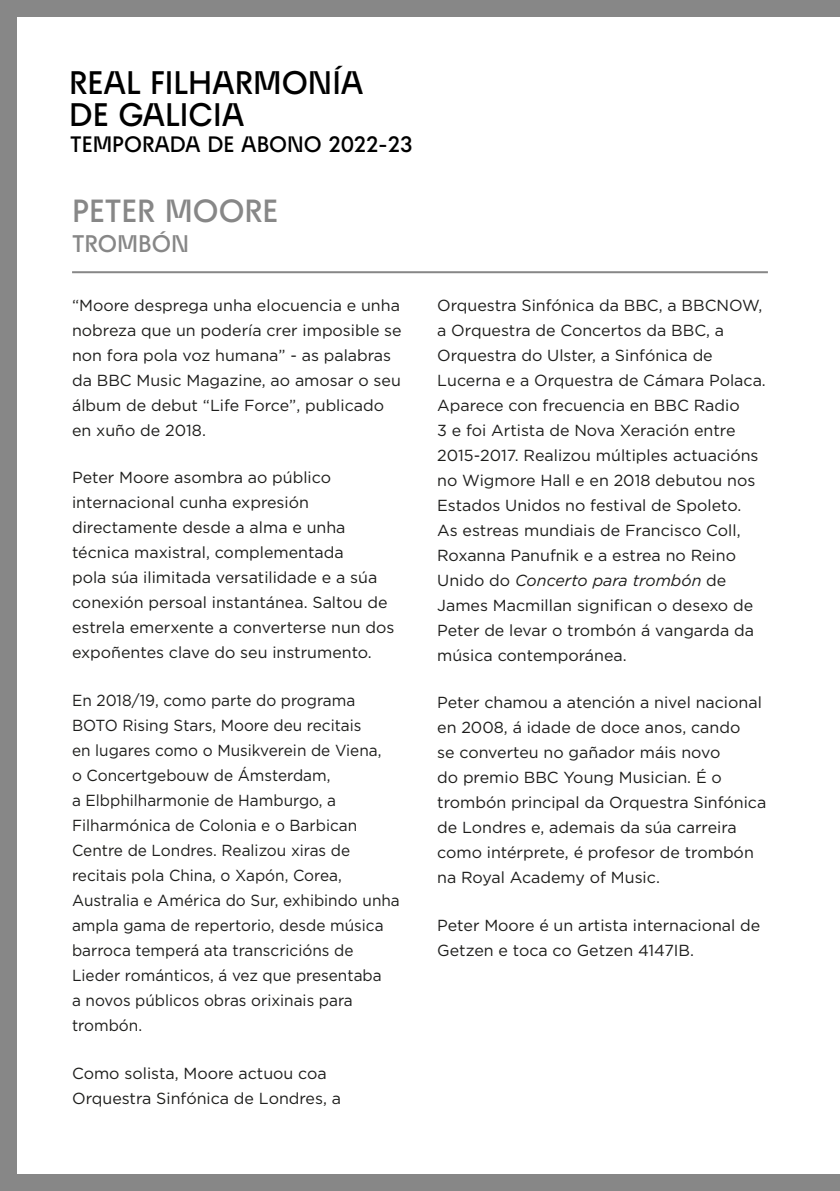
<style>
.page{position:relative;width:840px;height:1191px;background:#fff}
.page>*{position:absolute;margin:0;border:0;box-sizing:border-box;transform-origin:0 0}
.t1{font:600 32.6px/32px "Raptor V2 Premium";color:#000}
.t2{font:600 32px "Raptor V2 Premium";color:#878787}
.t3{font:600 24px "Raptor V2 Premium";color:#878787}
.t4{font:600 22.2px "Raptor V2 Premium";color:#000}
.t5{font:16px/25px "Gotham";color:#1d1d1b}
.t6{font:16px/25px "Gotham";color:#1d1d1b;scale:.96 1}
.s1{font-style:italic}
</style>
<div class="page">
<div style="left:0;top:0;width:839px;height:1191px;background:#878787"></div>
<div style="left:17px;top:17px;width:822px;height:1157px;background:#fff"></div>
<hr style="left:72px;top:271px;width:695px;height:2px;background:#878787">
<h1 class="t1" style="left:69px;top:65px;width:296px">REAL FILHARMONÍA<br>DE GALICIA</h1>
<h3 class="t4" style="left:70px;top:128px;width:344px">TEMPORADA DE ABONO 2022-23</h3>
<h2 class="t2" style="left:72px;top:187px;width:207px">PETER MOORE</h2>
<h3 class="t3" style="left:72px;top:226px;width:118px">TROMBÓN</h3>
<p class="t5" style="left:72px;top:292px;width:331px">“Moore desprega unha elocuencia e unha nobreza que un podería crer imposible se non fora pola voz humana” - as palabras da BBC Music Magazine, ao amosar o seu álbum de debut “Life Force”, publicado en xuño de 2018.</p>
<p class="t5" style="left:72px;top:465px;width:324px">Peter Moore asombra ao público internacional cunha expresión directamente desde a alma e unha técnica maxistral, complementada<br>pola súa ilimitada versatilidade e a súa conexión persoal instantánea. Saltou de estrela emerxente a converterse nun dos expoñentes clave do seu instrumento.</p>
<p class="t6" style="left:72px;top:687px;width:343px">En 2018/19, como parte do programa BOTO Rising Stars, Moore deu recitais<br>en lugares como o Musikverein de Viena,<br>o Concertgebouw de Ámsterdam,<br>a Elbphilharmonie de Hamburgo, a Filharmónica de Colonia e o Barbican Centre de Londres. Realizou xiras de recitais pola China, o Xapón, Corea, Australia e América do Sur, exhibindo unha ampla gama de repertorio, desde música barroca temperá ata transcricións de Lieder románticos, á vez que presentaba<br>a novos públicos obras orixinais para trombón.</p>
<p class="t5" style="left:72px;top:1060px;width:270px">Como solista, Moore actuou coa<br>Orquestra Sinfónica de Londres, a</p>
<p class="t5" style="left:437px;top:292px;width:330px">Orquestra Sinfónica da BBC, a BBCNOW, a Orquestra de Concertos da BBC, a Orquestra do Ulster, a Sinfónica de Lucerna e a Orquestra de Cámara Polaca.<br>Aparece con frecuencia en BBC Radio<br>3 e foi Artista de Nova Xeración entre 2015-2017. Realizou múltiples actuacións no Wigmore Hall e en 2018 debutou nos Estados Unidos no festival de Spoleto.<br>As estreas mundiais de Francisco Coll, Roxanna Panufnik e a estrea no Reino Unido do <span class="s1">Concerto para trombón</span> de James Macmillan significan o desexo de Peter de levar o trombón á vangarda da música contemporánea.</p>
<p class="t5" style="left:437px;top:690px;width:330px">Peter chamou a atención a nivel nacional en 2008, á idade de doce anos, cando<br>se converteu no gañador máis novo<br>do premio BBC Young Musician. É o trombón principal da Orquestra Sinfónica de Londres e, ademais da súa carreira como intérprete, é profesor de trombón na Royal Academy of Music.</p>
<p class="t5" style="left:437px;top:912px;width:324px">Peter Moore é un artista internacional de<br>Getzen e toca co Getzen 4147IB.</p>
</div>
